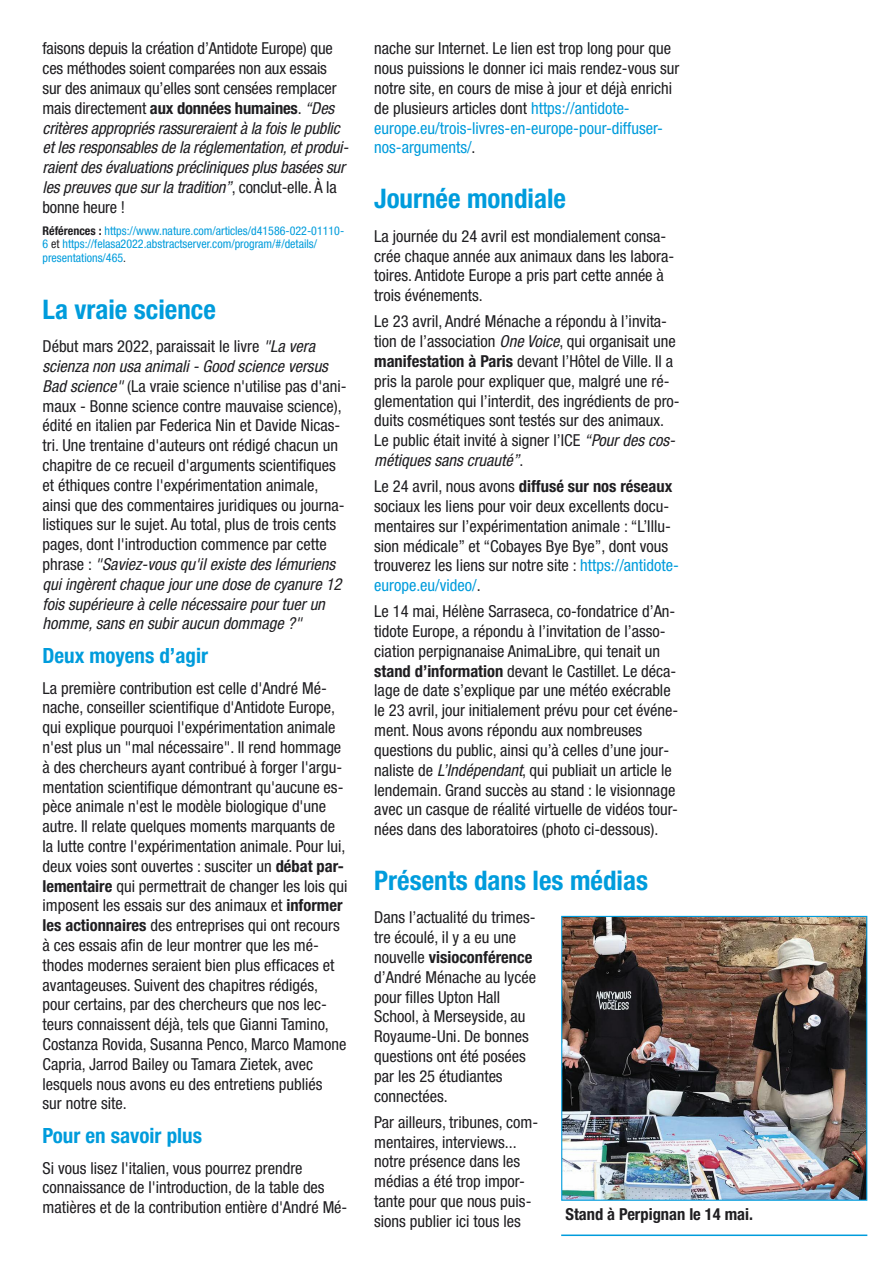
<style>
.page{position:relative;width:893px;height:1263px;background:#fff}
.page>*{position:absolute;margin:0;border:0;box-sizing:border-box;transform-origin:0 0}
.t1{font:700 condensed 27px "Helvetica Neue LT Com";color:#009cdc}
.t2{font:700 condensed 21px "Helvetica Neue LT Com";color:#009cdc}
.t3{font:condensed 16.5px/19.8px "Helvetica Neue LT Com";color:#1f1e21}
.t4{font:italic condensed 16.5px/19.8px "Helvetica Neue LT Std";color:#1f1e21}
.t5{font:700 condensed 16.5px "Helvetica Neue LT Com";color:#1f1e21}
.t6{font:condensed 12px/13.5px "Helvetica Neue LT Com";color:#009cdc}
.s1{font-weight:700}
.s2{font-family:"Helvetica Neue LT Std";font-style:italic}
.s3{font-family:"Helvetica Neue LT Com";font-style:normal}
.s4{font-weight:700;color:#1f1e21}
.s5{color:#1f1e21}
.s6{color:#009cdc}
</style>
<div class="page">
<img style="left:563px;top:918px;width:302px;height:281px">
<div style="left:561px;top:916px;width:306px;height:285px;border:1px solid #009cdc"></div>
<hr style="left:561px;top:1234px;width:306px;height:2px;background:#009cdc">
<p class="t3" style="left:43px;top:38px;width:296px">faisons depuis la création d’Antidote Europe) que ces méthodes soient comparées non aux essais sur des animaux qu’elles sont censées remplacer mais directement <span class="s1">aux données humaines</span>. <span class="s2">“Des</span></p>
<p class="t4" style="left:43px;top:119px;width:305px">critères appropriés rassureraient à la fois le public et les responsables de la réglementation, et produi&shy;raient des évaluations précliniques plus basées sur les preuves que sur la tradition”<span class="s3">, conclut-elle. À la</span></p>
<p class="t3" style="left:43px;top:197px;width:84px">bonne heure !</p>
<p class="t6" style="left:43px;top:224px;width:303px"><span class="s4">Références :</span> https://www.nature.com/articles/d41586-022-01110-<br>6 <span class="s5">et</span> https://felasa2022.abstractserver.com/program/#/details/ presentations/465<span class="s5">.</span></p>
<h1 class="t1" style="left:43px;top:293px;width:175px">La vraie science</h1>
<p class="t3" style="left:43px;top:336px;width:274px">Début mars 2022, paraissait le livre <span class="s2">"La vera</span></p>
<p class="t4" style="left:43px;top:358px;width:287px">scienza non usa animali - Good science versus</p>
<p class="t3" style="left:43px;top:376px;width:306px"><span class="s2">Bad science"</span> (La vraie science n'utilise pas d'ani&shy;maux - Bonne science contre mauvaise science), édité en italien par Federica Nin et Davide Nicas&shy;tri. Une trentaine d'auteurs ont rédigé chacun un chapitre de ce recueil d'arguments scientifiques et éthiques contre l'expérimentation animale, ainsi que des commentaires juridiques ou journa&shy;listiques sur le sujet. Au total, plus de trois cents pages, dont l'introduction commence par cette</p>
<p class="t4" style="left:43px;top:556px;width:301px"><span class="s3">phrase :</span> "Saviez-vous qu'il existe des lémuriens qui ingèrent chaque jour une dose de cyanure 12 fois supérieure à celle nécessaire pour tuer un homme, sans en subir aucun dommage ?"</p>
<p class="t2" style="left:43px;top:643px;width:167px">Deux moyens d’agir</p>
<p class="t3" style="left:43px;top:678px;width:307px">La première contribution est celle d'André Mé&shy;nache, conseiller scientifique d'Antidote Europe, qui explique pourquoi l'expérimentation animale n'est plus un "mal nécessaire". Il rend hommage à des chercheurs ayant contribué à forger l'argu&shy;mentation scientifique démontrant qu'aucune es&shy;pèce animale n'est le modèle biologique d'une autre. Il relate quelques moments marquants de la lutte contre l'expérimentation animale. Pour lui, deux voies sont ouvertes : susciter un <span class="s1">débat par&shy;lementaire</span> qui permettrait de changer les lois qui imposent les essais sur des animaux et <span class="s1">informer les actionnaires</span> des entreprises qui ont recours à ces essais afin de leur montrer que les mé&shy;thodes modernes seraient bien plus efficaces et avantageuses. Suivent des chapitres rédigés, pour certains, par des chercheurs que nos lec&shy;teurs connaissent déjà, tels que Gianni Tamino, Costanza Rovida, Susanna Penco, Marco Mamone Capria, Jarrod Bailey ou Tamara Zietek, avec lesquels nous avons eu des entretiens publiés<br>sur notre site.</p>
<p class="t2" style="left:43px;top:1123px;width:161px">Pour en savoir plus</p>
<p class="t3" style="left:43px;top:1158px;width:306px">Si vous lisez l'italien, vous pourrez prendre connaissance de l'introduction, de la table des matières et de la contribution entière d'André Mé-</p>
<p class="t3" style="left:374px;top:38px;width:307px">nache sur Internet. Le lien est trop long pour que nous puissions le donner ici mais rendez-vous sur notre site, en cours de mise à jour et déjà enrichi de plusieurs articles dont <span class="s6">https://antidote&shy;europe.eu/trois-livres-en-europe-pour-diffuser&shy;nos-arguments/</span>.</p>
<h1 class="t1" style="left:374px;top:183px;width:193px">Journée mondiale</h1>
<p class="t3" style="left:374px;top:226px;width:302px">La journée du 24 avril est mondialement consa&shy;crée chaque année aux animaux dans les labora&shy;toires. Antidote Europe a pris part cette année à trois événements.</p>
<p class="t3" style="left:374px;top:311px;width:307px">Le 23 avril, André Ménache a répondu à l’invita&shy;tion de l’association <span class="s2">One Voice</span>, qui organisait une <span class="s1">manifestation à Paris</span> devant l’Hôtel de Ville. Il a pris la parole pour expliquer que, malgré une ré&shy;glementation qui l’interdit, des ingrédients de pro&shy;duits cosmétiques sont testés sur des animaux.<br>Le public était invité à signer l’ICE <span class="s2">“Pour des cos-</span></p>
<p class="t4" style="left:374px;top:452px;width:151px">métiques sans cruauté”<span class="s3">.</span></p>
<p class="t3" style="left:374px;top:476px;width:306px">Le 24 avril, nous avons <span class="s1">diffusé sur nos réseaux </span>sociaux les liens pour voir deux excellents docu&shy;mentaires sur l’expérimentation animale : “L’Illu&shy;sion médicale” et “Cobayes Bye Bye”, dont vous trouverez les liens sur notre site : <span class="s6">https://antidote&shy;europe.eu/video/</span>.</p>
<p class="t3" style="left:374px;top:601px;width:306px">Le 14 mai, Hélène Sarraseca, co-fondatrice d’An&shy;tidote Europe, a répondu à l’invitation de l’asso&shy;ciation perpignanaise AnimaLibre, qui tenait un <span class="s1">stand d’information</span> devant le Castillet. Le déca&shy;lage de date s’explique par une météo exécrable le 23 avril, jour initialement prévu pour cet événe&shy;ment. Nous avons répondu aux nombreuses questions du public, ainsi qu’à celles d’une jour&shy;naliste de <span class="s2">L’Indépendant</span>, qui publiait un article le lendemain. Grand succès au stand : le visionnage avec un casque de réalité virtuelle de vidéos tour&shy;nées dans des laboratoires (photo ci-dessous).</p>
<h1 class="t1" style="left:374px;top:864px;width:275px">Présents dans les médias</h1>
<p class="t3" style="left:374px;top:907px;width:163px">Dans l’actualité du trimes&shy;tre écoulé, il y a eu une nouvelle <span class="s1">visioconférence </span>d’André Ménache au lycée pour filles Upton Hall<br>School, à Merseyside, au<br>Royaume-Uni. De bonnes questions ont été posées par les 25 étudiantes connectées.</p>
<p class="t3" style="left:374px;top:1112px;width:165px">Par ailleurs, tribunes, com&shy;mentaires, interviews... notre présence dans les médias a été trop impor&shy;tante pour que nous puis&shy;sions publier ici tous les</p>
<p class="t5" style="left:565px;top:1204px;width:189px">Stand à Perpignan le 14 mai.</p>
</div>
